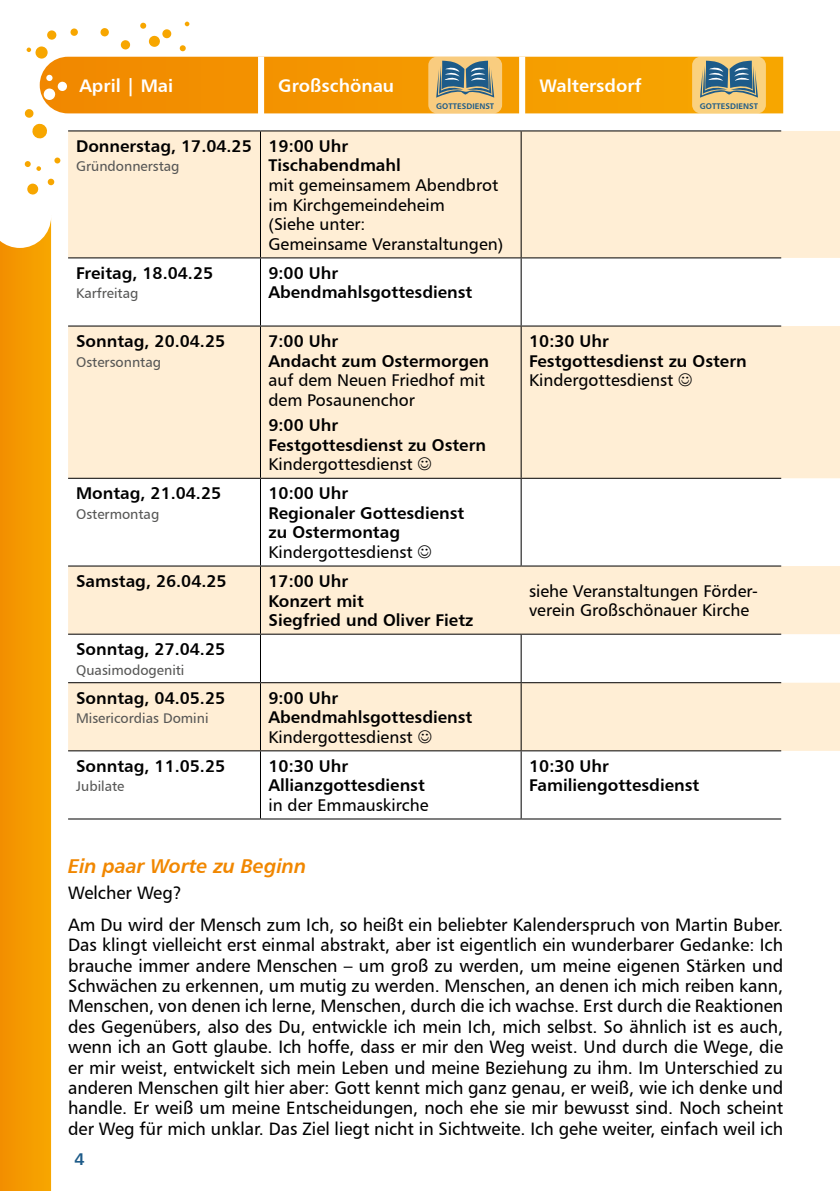
<style>
.page{position:relative;width:840px;height:1191px;background:#fff}
.page>*{position:absolute;margin:0;border:0;box-sizing:border-box;transform-origin:0 0}
.t1{font:20px "Humanist 777 BT Bold Italic B";letter-spacing:-.005em;color:#f18700}
.t2{font:18.2px "Humanist 777 BT Bold B";color:#fff}
.t3{font:18px/20.4px "Humanist 777 BT Roman B";color:#000}
.t4{font:17px/19.6px "Humanist 777 BT Bold B";color:#000}
.t5{font:17px/19.6px "Humanist 777 BT Roman B";color:#000}
.t6{font:17px "Humanist 777 BT Bold B";color:#1d5b89}
.t7{font:14px "Humanist 777 BT Roman B";color:#575756}
.t8{font:8.2px "Humanist 777 BT Bold B";color:#1d5b89}
</style>
<div class="page">
<svg style="left:40px;top:57px;width:742px;height:56px;background:#f39702"></svg>
<div style="left:258px;top:57px;width:6px;height:57px;background:#fff"></div>
<div style="left:519px;top:57px;width:6px;height:57px;background:#fff"></div>
<div style="left:428px;top:57px;width:74px;height:56px;background:#f9cc7f;border-radius:9px"></div>
<svg style="left:436px;top:61px;width:58px;height:37px"></svg>
<div style="left:691px;top:57px;width:74px;height:56px;background:#fad17f;border-radius:9px"></div>
<svg style="left:700px;top:61px;width:57px;height:37px"></svg>
<div style="left:27px;top:183px;width:11px;height:12px;background:#f7a600;border-radius:50%"></div>
<div style="left:48px;top:178px;width:6px;height:7px;background:#f7a600;border-radius:50%"></div>
<div style="left:70px;top:28px;width:8px;height:8px;background:#f7a600;border-radius:50%"></div>
<div style="left:43px;top:88px;width:12px;height:12px;background:#fff;border-radius:50%"></div>
<svg style="left:57px;top:81px;width:10px;height:10px"></svg>
<div style="left:46px;top:75px;width:7px;height:6px;background:#fff;border-radius:50%"></div>
<div style="left:54px;top:157px;width:6px;height:7px;background:#f7a600;border-radius:50%"></div>
<svg style="left:47px;top:30px;width:10px;height:10px"></svg>
<svg style="left:35px;top:46px;width:13px;height:13px"></svg>
<svg style="left:120px;top:40px;width:10px;height:10px"></svg>
<div style="left:148px;top:36px;width:12px;height:11px;background:#f7a600;border-radius:50%"></div>
<div style="left:100px;top:28px;width:9px;height:9px;background:#f7a600;border-radius:50%"></div>
<div style="left:162px;top:29px;width:9px;height:9px;background:#f7a600;border-radius:50%"></div>
<div style="left:179px;top:45px;width:7px;height:6px;background:#f7a600;border-radius:50%"></div>
<svg style="left:184px;top:21px;width:5px;height:5px"></svg>
<svg style="left:24px;top:109px;width:24px;height:30px"></svg>
<svg style="left:25px;top:161px;width:16px;height:10px"></svg>
<svg style="left:26px;top:47px;width:5px;height:5px"></svg>
<svg style="left:140px;top:23px;width:6px;height:6px"></svg>
<svg style="left:0;top:220px;width:51px;height:971px;background:#f49c06"></svg>
<div style="left:68px;top:131px;width:771px;height:127px;background:#ffeed5"></div>
<svg style="left:68px;top:326px;width:771px;height:425px;fill:#ffeed5"></svg>
<hr style="left:260px;top:130px;width:261px;height:1px;background:#000">
<hr style="left:521px;top:130px;width:259px;height:1px;background:#000">
<hr style="left:520px;top:131px;width:1px;height:126px;background:#000">
<hr style="left:260px;top:257px;width:261px;height:1px;background:#000">
<hr style="left:521px;top:257px;width:259px;height:1px;background:#000">
<hr style="left:520px;top:258px;width:1px;height:67px;background:#000">
<hr style="left:260px;top:325px;width:261px;height:1px;background:#000">
<hr style="left:521px;top:325px;width:259px;height:1px;background:#000">
<hr style="left:520px;top:326px;width:1px;height:152px;background:#000">
<hr style="left:260px;top:478px;width:261px;height:1px;background:#000">
<hr style="left:521px;top:478px;width:259px;height:1px;background:#000">
<hr style="left:520px;top:479px;width:1px;height:86px;background:#000">
<hr style="left:520px;top:634px;width:1px;height:48px;background:#000">
<hr style="left:260px;top:682px;width:261px;height:1px;background:#000">
<hr style="left:521px;top:682px;width:259px;height:1px;background:#000">
<hr style="left:520px;top:683px;width:1px;height:67px;background:#000">
<hr style="left:260px;top:750px;width:261px;height:1px;background:#000">
<hr style="left:521px;top:750px;width:259px;height:1px;background:#000">
<hr style="left:520px;top:751px;width:1px;height:67px;background:#000">
<hr style="left:260px;top:818px;width:261px;height:1px;background:#000">
<hr style="left:521px;top:818px;width:259px;height:1px;background:#000">
<hr style="left:260px;top:565px;width:261px;height:1px;background:#000">
<hr style="left:260px;top:566px;width:1px;height:67px;background:#000">
<hr style="left:521px;top:565px;width:259px;height:1px;background:#000">
<hr style="left:260px;top:633px;width:261px;height:1px;background:#000">
<hr style="left:521px;top:633px;width:259px;height:1px;background:#000">
<hr style="left:68px;top:130px;width:192px;height:1px;background:#000">
<hr style="left:260px;top:131px;width:1px;height:126px;background:#000">
<hr style="left:68px;top:257px;width:192px;height:1px;background:#000">
<hr style="left:260px;top:258px;width:1px;height:67px;background:#000">
<hr style="left:68px;top:325px;width:192px;height:1px;background:#000">
<hr style="left:260px;top:326px;width:1px;height:152px;background:#000">
<hr style="left:68px;top:478px;width:192px;height:1px;background:#000">
<hr style="left:260px;top:479px;width:1px;height:86px;background:#000">
<hr style="left:68px;top:565px;width:192px;height:1px;background:#000">
<hr style="left:68px;top:633px;width:192px;height:1px;background:#000">
<hr style="left:260px;top:634px;width:1px;height:48px;background:#000">
<hr style="left:68px;top:682px;width:192px;height:1px;background:#000">
<hr style="left:260px;top:683px;width:1px;height:67px;background:#000">
<hr style="left:68px;top:750px;width:192px;height:1px;background:#000">
<hr style="left:260px;top:751px;width:1px;height:67px;background:#000">
<hr style="left:68px;top:818px;width:192px;height:1px;background:#000">
<svg style="left:418px;top:457px;width:13px;height:13px"></svg>
<svg style="left:678px;top:373px;width:13px;height:13px"></svg>
<svg style="left:418px;top:545px;width:13px;height:13px"></svg>
<svg style="left:418px;top:730px;width:13px;height:13px"></svg>
<p class="t2" style="left:79px;top:74px;width:95px">April | Mai</p>
<p class="t2" style="left:278px;top:74px;width:117px">Großschönau</p>
<p class="t2" style="left:539px;top:74px;width:104px">Waltersdorf</p>
<p class="t8" style="left:436px;top:101px;width:60px">GOTTESDIENST</p>
<p class="t8" style="left:699px;top:101px;width:60px">GOTTESDIENST</p>
<p class="t4" style="left:76px;top:136px;width:177px">Donnerstag, 17.04.25</p>
<p class="t7" style="left:76px;top:158px;width:105px">Gründonnerstag</p>
<p class="t4" style="left:268px;top:136px;width:134px">19:00 Uhr<br>Tischabendmahl</p>
<p class="t5" style="left:268px;top:175px;width:236px">mit gemeinsamem Abendbrot im Kirchgemeindeheim<br>(Siehe unter:<br>Gemeinsame Veranstaltungen)</p>
<p class="t4" style="left:76px;top:263px;width:138px">Freitag, 18.04.25</p>
<p class="t7" style="left:76px;top:285px;width:64px">Karfreitag</p>
<p class="t4" style="left:268px;top:263px;width:205px">9:00 Uhr<br>Abendmahlsgottesdienst</p>
<p class="t4" style="left:76px;top:331px;width:150px">Sonntag, 20.04.25</p>
<p class="t7" style="left:76px;top:353px;width:86px">Ostersonntag</p>
<p class="t4" style="left:268px;top:331px;width:222px">7:00 Uhr<br>Andacht zum Ostermorgen</p>
<p class="t5" style="left:268px;top:370px;width:218px">auf dem Neuen Friedhof mit dem Posaunenchor</p>
<p class="t4" style="left:268px;top:415px;width:219px">9:00 Uhr<br>Festgottesdienst zu Ostern</p>
<p class="t5" style="left:268px;top:454px;width:146px">Kindergottesdienst</p>
<p class="t4" style="left:529px;top:331px;width:219px">10:30 Uhr<br>Festgottesdienst zu Ostern</p>
<p class="t5" style="left:529px;top:370px;width:146px">Kindergottesdienst</p>
<p class="t4" style="left:76px;top:483px;width:146px">Montag, 21.04.25</p>
<p class="t7" style="left:76px;top:505px;width:85px">Ostermontag</p>
<p class="t4" style="left:268px;top:483px;width:197px">10:00 Uhr<br>Regionaler Gottesdienst zu Ostermontag</p>
<p class="t5" style="left:268px;top:542px;width:146px">Kindergottesdienst</p>
<p class="t4" style="left:76px;top:571px;width:152px">Samstag, 26.04.25</p>
<p class="t4" style="left:268px;top:571px;width:206px">17:00 Uhr<br>Konzert mit<br>Siegfried und Oliver Fietz</p>
<p class="t5" style="left:529px;top:581px;width:230px">siehe Veranstaltungen Förder&shy;verein Großschönauer Kirche</p>
<p class="t4" style="left:76px;top:639px;width:150px">Sonntag, 27.04.25</p>
<p class="t7" style="left:76px;top:661px;width:110px">Quasimodogeniti</p>
<p class="t4" style="left:76px;top:687px;width:150px">Sonntag, 04.05.25</p>
<p class="t7" style="left:76px;top:709px;width:134px">Misericordias Domini</p>
<p class="t4" style="left:268px;top:687px;width:205px">9:00 Uhr<br>Abendmahlsgottesdienst</p>
<p class="t5" style="left:268px;top:727px;width:146px">Kindergottesdienst</p>
<p class="t4" style="left:76px;top:755px;width:150px">Sonntag, 11.05.25</p>
<p class="t7" style="left:76px;top:778px;width:50px">Jubilate</p>
<p class="t4" style="left:268px;top:755px;width:158px">10:30 Uhr<br>Allianzgottesdienst</p>
<p class="t5" style="left:268px;top:795px;width:161px">in der Emmauskirche</p>
<p class="t4" style="left:529px;top:755px;width:172px">10:30 Uhr<br>Familiengottesdienst</p>
<p class="t1" style="left:68px;top:853px;width:239px">Ein paar Worte zu Beginn</p>
<p class="t3" style="left:68px;top:876px;width:716px;line-height:31.8px">Welcher Weg?<br>Am Du wird der Mensch zum Ich, so heißt ein beliebter Kalenderspruch von Martin Buber.</p>
<p class="t3" style="left:68px;top:934px;width:716px;text-align:justify">Das klingt vielleicht erst einmal abstrakt, aber ist eigentlich ein wunderbarer Gedanke: Ich brauche immer andere Menschen – um groß zu werden, um meine eigenen Stärken und Schwächen zu erkennen, um mutig zu werden. Menschen, an denen ich mich reiben kann, Menschen, von denen ich lerne, Menschen, durch die ich wachse. Erst durch die Reaktionen des Gegenübers, also des Du, entwickle ich mein Ich, mich selbst. So ähnlich ist es auch, wenn ich an Gott glaube. Ich hoffe, dass er mir den Weg weist. Und durch die Wege, die er mir weist, entwickelt sich mein Leben und meine Beziehung zu ihm. Im Unterschied zu anderen Menschen gilt hier aber: Gott kennt mich ganz genau, er weiß, wie ich denke und handle. Er weiß um meine Entscheidungen, noch ehe sie mir bewusst sind. Noch scheint der Weg für mich unklar. Das Ziel liegt nicht in Sichtweite. Ich gehe weiter, einfach weil ich</p>
<p class="t6" style="left:74px;top:1148px;width:12px">4</p>
</div>
